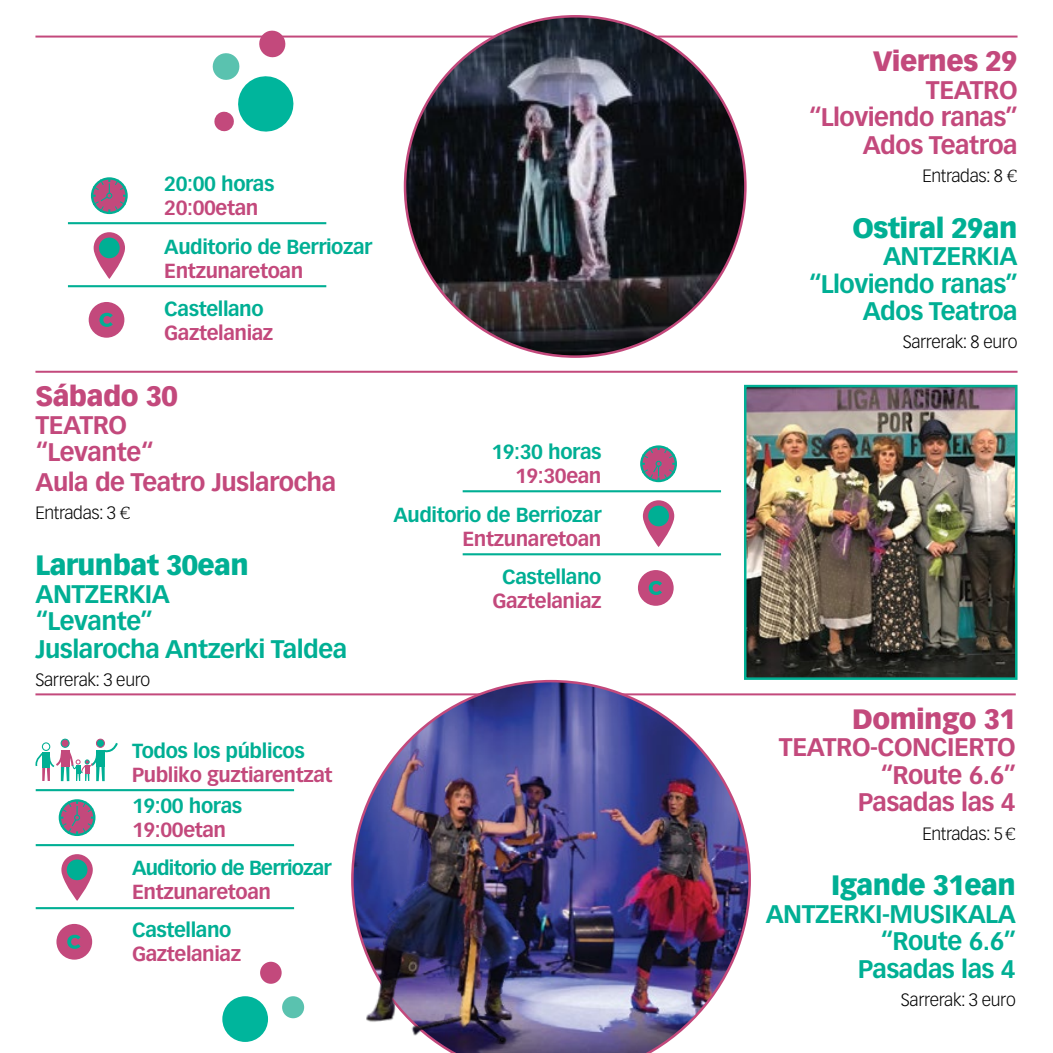
<style>
.page{position:relative;width:1053px;height:1053px;background:#fff}
.page>*{position:absolute;margin:0;border:0;box-sizing:border-box;transform-origin:0 0}
.t1{font:900 27.5px "Vectora LT Std";letter-spacing:-.02em;color:#00af94}
.t2{font:900 27.5px "Vectora LT Std";letter-spacing:-.02em;color:#c3497c}
.t3{font:700 25px/27.5px "Vectora LT Std";letter-spacing:-.02em;color:#00af94;text-align:right}
.t4{font:700 25px/27.5px "Vectora LT Std";letter-spacing:-.02em;color:#c3497c;text-align:right}
.t5{font:700 20px "Vectora LT Std";letter-spacing:-.02em;color:#c3497c}
.t6{font:700 20px "Vectora LT Std";letter-spacing:-.02em;color:#00af94}
.t7{font:700 20px "Vectora LT Std";letter-spacing:-.04em;color:#00af94}
.t8{font:300 17.5px "Vectora LH";letter-spacing:-.02em;color:#000}
.s1{font-family:"Stag"}
</style>
<div class="page">
<hr style="left:35px;top:371px;width:982px;height:2px;background:#c3497c">
<hr style="left:35px;top:693px;width:980px;height:2px;background:#c3497c">
<hr style="left:35px;top:36px;width:982px;height:2px;background:#c3497c">
<svg style="left:211px;top:30px;width:86px;height:102px"></svg>
<div style="left:222px;top:996px;width:46px;height:45px;background:#00b59c;border-radius:50%"></div>
<div style="left:260px;top:961px;width:21px;height:22px;background:#c3497c;border-radius:50%"></div>
<div style="left:282px;top:996px;width:22px;height:22px;background:#5ac2af;border-radius:50%"></div>
<hr style="left:68px;top:222px;width:258px;height:2px;background:#00af94">
<div style="left:91px;top:177px;width:37px;height:37px;border:2px solid #00af94;border-radius:50%"></div>
<svg style="left:92px;top:178px;width:34px;height:35px"></svg>
<svg style="left:94px;top:232px;width:31px;height:47px"></svg>
<div style="left:99px;top:237px;width:21px;height:21px;background:#00af94;border-radius:50%"></div>
<div style="left:89px;top:302px;width:35px;height:36px;background:#c3497c;border-radius:50%"></div>
<svg style="left:99px;top:313px;width:14px;height:14px"></svg>
<hr style="left:68px;top:285px;width:258px;height:2px;background:#00af94">
<hr style="left:36px;top:789px;width:258px;height:2px;background:#00af94">
<hr style="left:36px;top:844px;width:258px;height:2px;background:#00af94">
<div style="left:59px;top:799px;width:36px;height:37px;border:2px solid #00af94;border-radius:50%"></div>
<svg style="left:60px;top:800px;width:34px;height:34px"></svg>
<svg style="left:61px;top:854px;width:32px;height:46px"></svg>
<div style="left:67px;top:859px;width:20px;height:21px;background:#00af94;border-radius:50%"></div>
<div style="left:61px;top:738px;width:9px;height:9px;border:1px solid #00af94;border-radius:50%"></div>
<div style="left:96px;top:738px;width:9px;height:9px;border:1px solid #c3497c;border-radius:50%"></div>
<svg style="left:35px;top:740px;width:83px;height:41px"></svg>
<div style="left:56px;top:923px;width:36px;height:36px;background:#c3497c;border-radius:50%"></div>
<svg style="left:67px;top:934px;width:13px;height:14px"></svg>
<hr style="left:36px;top:907px;width:258px;height:2px;background:#00af94">
<img style="left:405px;top:16px;width:340px;height:340px;border-radius:170px">
<img style="left:747px;top:388px;width:267px;height:288px">
<div style="left:744px;top:385px;width:273px;height:294px;border:2px solid #00af94"></div>
<hr style="left:462px;top:490px;width:259px;height:2px;background:#00af94">
<svg style="left:643px;top:500px;width:31px;height:47px"></svg>
<div style="left:648px;top:505px;width:21px;height:21px;background:#00af94;border-radius:50%"></div>
<div style="left:638px;top:570px;width:35px;height:35px;background:#c3497c;border-radius:50%"></div>
<svg style="left:648px;top:581px;width:14px;height:14px"></svg>
<hr style="left:462px;top:553px;width:259px;height:2px;background:#00af94">
<div style="left:640px;top:445px;width:37px;height:37px;border:2px solid #00af94;border-radius:50%"></div>
<svg style="left:641px;top:446px;width:34px;height:35px"></svg>
<div style="left:655px;top:460px;width:6px;height:7px;border:1px solid #00af94;border-radius:50%"></div>
<img style="left:351px;top:679px;width:400px;height:373px">
<img style="left:351px;top:739px;width:206px;height:313px">
<p class="t6" style="left:164px;top:172px;width:112px">20:00 horas</p>
<p class="t5" style="left:164px;top:196px;width:96px">20:00etan</p>
<p class="t6" style="left:164px;top:234px;width:209px">Auditorio de Berriozar</p>
<p class="t5" style="left:164px;top:258px;width:140px">Entzunaretoan</p>
<p class="t6" style="left:164px;top:296px;width:101px">Castellano</p>
<p class="t5" style="left:164px;top:320px;width:110px">Gaztelaniaz</p>
<h1 class="t2" style="left:35px;top:379px;width:144px">Sábado 30</h1>
<p class="t4" style="left:35px;top:411px;width:119px;text-align:left">TEATRO “Levante“</p>
<p class="t4" style="left:35px;top:468px;width:302px">Aula de Teatro Juslarocha</p>
<p class="t8" style="left:35px;top:503px;width:97px">Entradas: 3 <span class="s1">€</span></p>
<h1 class="t1" style="left:35px;top:548px;width:215px">Larunbat 30ean</h1>
<p class="t3" style="left:35px;top:580px;width:313px;text-align:left">ANTZERKIA<br>“Levante”<br>Juslarocha Antzerki Taldea</p>
<p class="t8" style="left:35px;top:669px;width:116px">Sarrerak: 3 euro</p>
<p class="t6" style="left:491px;top:440px;width:112px">19:30 horas</p>
<p class="t5" style="left:515px;top:464px;width:88px">19:30ean</p>
<p class="t6" style="left:393px;top:502px;width:209px">Auditorio de Berriozar</p>
<p class="t5" style="left:462px;top:526px;width:140px">Entzunaretoan</p>
<p class="t6" style="left:502px;top:564px;width:101px">Castellano</p>
<p class="t5" style="left:492px;top:588px;width:110px">Gaztelaniaz</p>
<p class="t6" style="left:132px;top:738px;width:174px">Todos los públicos</p>
<p class="t5" style="left:132px;top:762px;width:202px">Publiko guztiarentzat</p>
<p class="t6" style="left:132px;top:793px;width:112px">19:00 horas</p>
<p class="t5" style="left:132px;top:817px;width:96px">19:00etan</p>
<p class="t7" style="left:132px;top:855px;width:201px">Auditorio de Berriozar</p>
<p class="t5" style="left:132px;top:879px;width:140px">Entzunaretoan</p>
<p class="t6" style="left:132px;top:918px;width:101px">Castellano</p>
<p class="t5" style="left:132px;top:942px;width:110px">Gaztelaniaz</p>
<h1 class="t2" style="left:873px;top:44px;width:146px">Viernes 29</h1>
<p class="t4" style="left:808px;top:76px;width:211px">TEATRO “Lloviendo ranas”<br>Ados Teatroa</p>
<p class="t8" style="left:922px;top:165px;width:97px">Entradas: 8 <span class="s1">€</span></p>
<h1 class="t1" style="left:852px;top:210px;width:167px">Ostiral 29an</h1>
<p class="t3" style="left:808px;top:242px;width:211px">ANTZERKIA “Lloviendo ranas”<br>Ados Teatroa</p>
<p class="t8" style="left:902px;top:332px;width:116px">Sarrerak: 8 euro</p>
<h1 class="t2" style="left:852px;top:701px;width:165px">Domingo 31</h1>
<p class="t4" style="left:778px;top:733px;width:239px">TEATRO-CONCIERTO “Route 6.6”<br>Pasadas las 4</p>
<p class="t8" style="left:922px;top:823px;width:95px">Entradas: 5 <span class="s1">€</span></p>
<h1 class="t1" style="left:831px;top:868px;width:186px">Igande 31ean</h1>
<p class="t3" style="left:765px;top:900px;width:252px">ANTZERKI-MUSIKALA “Route 6.6”<br>Pasadas las 4</p>
<p class="t8" style="left:900px;top:989px;width:116px">Sarrerak: 3 euro</p>
</div>
